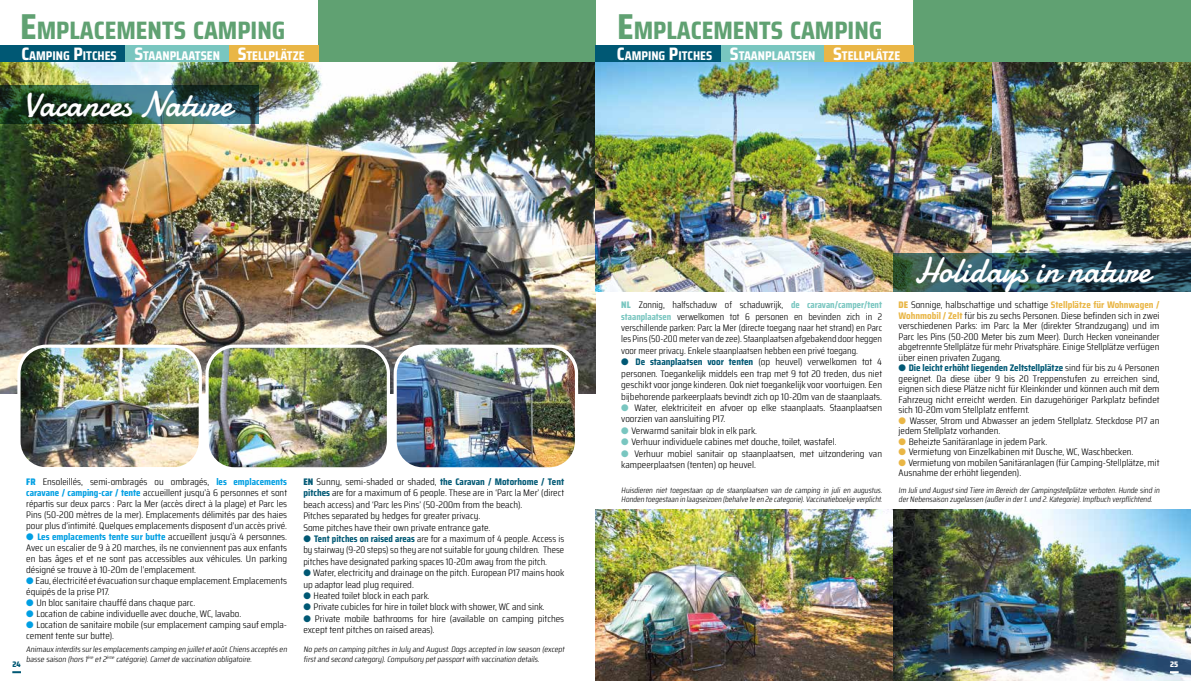
<style>
.page{position:relative;width:1191px;height:681px;background:#fff}
.page>*{position:absolute;margin:0;border:0;box-sizing:border-box;transform-origin:0 0}
.t1{font:36px "Damion";color:#fff;scale:.95 1}
.t2{font:700 25.2px "Saira Condensed";color:#60a172;scale:1.1 1}
.t3{font:700 12.6px "Saira Condensed";color:#fff;scale:1.1 1}
.t4{font:300 9.5px/10.5px "Saira Condensed";color:#000;scale:1.1 1}
.t5{font:300 9.5px/11px "Saira Condensed";color:#000;text-align:justify;scale:1.09 1}
.t6{font:300 9.5px/11.4px "Saira Condensed";color:#000;text-align:justify;scale:1.05 1}
.t7{font:300 9.5px/11.4px "Saira Condensed";color:#000;text-align:justify;scale:1.06 1}
.t8{font:300 8px/9.6px "Saira Condensed";color:#000;scale:1.1 1}
.t9{font:300 8px/9.6px "Saira Condensed";color:#000;scale:1.04 1}
.t10{font:300 8px/9.6px "Saira Condensed";color:#000;scale:1.05 1}
.t11{font:800 8px "Saira Condensed";color:#005874;scale:1.1 1}
.t12{font:800 8px "Saira Condensed";color:#fff;scale:1.1 1}
.s1{font-size:36px}
.s2{font-size:18px}
.s3{font-weight:800;color:#009fe3}
.s4{font-weight:700;color:#009fe3}
.s5{color:#009fe3}
.s6{font-weight:800;color:#005874}
.s7{font-weight:700;color:#005874}
.s8{color:#005874}
.s9{font-weight:800;color:#79c6c0}
.s10{font-weight:700;color:#79c6c0}
.s11{color:#79c6c0}
.s12{font-weight:800;color:#e9b646}
.s13{font-weight:700;color:#e9b646}
.s14{color:#e9b646}
</style>
<div class="page">
<img style="left:595px;top:509px;width:596px;height:171px">
<img style="left:0;top:62px;width:595px;height:331px">
<img style="left:595px;top:62px;width:397px;height:229px">
<img style="left:992px;top:62px;width:199px;height:191px">
<div style="left:913px;top:0;width:278px;height:62px;background:#60a172"></div>
<svg style="left:0;top:85px;width:259px;height:39px"></svg>
<svg style="left:893px;top:253px;width:298px;height:38px"></svg>
<svg style="left:12px;top:671px;width:9px;height:2px"></svg>
<svg style="left:1170px;top:671px;width:8px;height:2px"></svg>
<img style="left:207px;top:346px;width:181px;height:120px">
<div style="left:205px;top:344px;width:185px;height:126px;border:3px solid #fff;border-radius:27px"></div>
<img style="left:19px;top:346px;width:181px;height:120px">
<div style="left:17px;top:344px;width:185px;height:126px;border:3px solid #fff;border-radius:27px"></div>
<img style="left:395px;top:346px;width:181px;height:120px">
<div style="left:393px;top:344px;width:185px;height:126px;border:3px solid #fff;border-radius:27px"></div>
<div style="left:318px;top:0;width:277px;height:62px;background:#60a172"></div>
<div style="left:0;top:46px;width:131px;height:16px;background:#005874"></div>
<div style="left:126px;top:46px;width:103px;height:16px;background:#79c6c0"></div>
<div style="left:229px;top:46px;width:89px;height:16px;background:#e9b646"></div>
<div style="left:595px;top:46px;width:131px;height:16px;background:#005874"></div>
<div style="left:721px;top:46px;width:103px;height:16px;background:#79c6c0"></div>
<div style="left:824px;top:46px;width:89px;height:16px;background:#e9b646"></div>
<h2 class="t2" style="left:20px;top:11px;width:243px"><span class="s1">E</span>MPLACEMENTS CAMPING</h2>
<h3 class="t3" style="left:21px;top:46px;width:259px"><span class="s2">C</span>AMPING <span class="s2">P</span>ITCHES <span class="s2">S</span>TAANPLAATSEN <span class="s2">S</span>TELLPLÄTZE</h3>
<h3 class="t3" style="left:617px;top:46px;width:259px"><span class="s2">C</span>AMPING <span class="s2">P</span>ITCHES <span class="s2">S</span>TAANPLAATSEN <span class="s2">S</span>TELLPLÄTZE</h3>
<h2 class="t2" style="left:617px;top:11px;width:243px"><span class="s1">E</span>MPLACEMENTS CAMPING</h2>
<h1 class="t1" style="left:23px;top:79px;width:221px">Vacances Nature</h1>
<p class="t5" style="left:26px;top:475px;width:241px"><span class="s3">FR</span> Ensoleillés, semi-ombragés ou ombragés, <span class="s4">les emplacements caravane / camping-car / tente</span> accueillent jusqu’à 6 personnes et sont répartis sur deux parcs : Parc la Mer (accès direct à la plage) et Parc les Pins (50-200 mètres de la mer). Emplacements délimités par des haies pour plus d’intimité. Quelques emplacements disposent d’un accès privé.</p>
<p class="t4" style="left:26px;top:530px;width:239px;line-height:11px;text-align:justify"><span class="s5">●</span> <span class="s4">Les emplacements tente sur butte</span> accueillent jusqu’à 4 personnes.<br>Avec un escalier de 9 à 20 marches, ils ne conviennent pas aux enfants en bas âges et et ne sont pas accessibles aux véhicules. Un parking désigné se trouve à 10-20m de l’emplacement.</p>
<p class="t4" style="left:26px;top:574px;width:239px;line-height:11px"><span class="s5">●</span> Eau, électricité et évacuation sur chaque emplacement. Emplacements équipés de la prise P17.</p>
<p class="t4" style="left:26px;top:597px;width:155px"><span class="s5">●</span> Un bloc sanitaire chauffé dans chaque parc.</p>
<p class="t4" style="left:26px;top:608px;width:197px"><span class="s5">●</span> Location de cabine individuelle avec douche, WC, lavabo.</p>
<p class="t4" style="left:26px;top:618px;width:239px;line-height:11px"><span class="s5">●</span> Location de sanitaire mobile (sur emplacement camping sauf empla&shy;cement tente sur butte).</p>
<p class="t4" style="left:303px;top:475px;width:239px;line-height:11.4px"><span class="s6">EN</span> Sunny, semi-shaded or shaded, <span class="s7">the Caravan / Motorhome / Tent pitches</span> are for a maximum of 6 people. These are in ‘Parc la Mer’ (direct beach access) and ‘Parc les Pins’ (50-200m from the beach).<br>Pitches separated by hedges for greater privacy.<br>Some pitches have their own private entrance gate.</p>
<p class="t7" style="left:303px;top:532px;width:248px"><span class="s8">●</span> <span class="s7">Tent pitches on raised areas</span> are for a maximum of 4 people. Access is by stairway (9-20 steps) so they are not suitable for young children. These pitches have designated parking spaces 10-20m away from the pitch.</p>
<p class="t4" style="left:303px;top:566px;width:239px;line-height:11.4px"><span class="s8">●</span> Water, electricity and drainage on the pitch. European P17 mains hook up adaptor lead plug required.</p>
<p class="t4" style="left:303px;top:590px;width:116px"><span class="s8">●</span> Heated toilet block in each park.</p>
<p class="t4" style="left:303px;top:601px;width:221px"><span class="s8">●</span> Private cubicles for hire in toilet block with shower, WC and sink.</p>
<p class="t4" style="left:303px;top:612px;width:239px;line-height:11.4px"><span class="s8">●</span> Private mobile bathrooms for hire (available on camping pitches except tent pitches on raised areas).</p>
<p class="t6" style="left:621px;top:299px;width:250px"><span class="s9">NL</span> Zonnig, halfschaduw of schaduwrijk, <span class="s10">de caravan/camper/tent staanplaatsen</span> verwelkomen tot 6 personen en bevinden zich in 2 verschillende parken: Parc la Mer (directe toegang naar het strand) en Parc les Pins (50-200 meter van de zee). Staanplaatsen afgebakend door heggen voor meer privacy. Enkele staanplaatsen hebben een privé toegang.</p>
<p class="t4" style="left:621px;top:356px;width:239px;line-height:11.4px;text-align:justify"><span class="s8">●</span> <span class="s7">De staanplaatsen voor tenten</span> (op heuvel) verwelkomen tot 4 personen. Toegankelijk middels een trap met 9 tot 20 treden, dus niet geschikt voor jonge kinderen. Ook niet toegankelijk voor voortuigen. Een bijbehorende parkeerplaats bevindt zich op 10-20m van de staanplaats.</p>
<p class="t4" style="left:621px;top:401px;width:239px;line-height:11.4px"><span class="s11">●</span> Water, elektriciteit en afvoer op elke staanplaats. Staanplaatsen voorzien van aansluiting P17.</p>
<p class="t4" style="left:621px;top:425px;width:125px"><span class="s11">●</span> Verwarmd sanitair blok in elk park.</p>
<p class="t4" style="left:621px;top:436px;width:197px"><span class="s11">●</span> Verhuur individuele cabines met douche, toilet, wastafel.</p>
<p class="t4" style="left:621px;top:447px;width:239px;line-height:11px"><span class="s11">●</span> Verhuur mobiel sanitair op staanplaatsen, met uitzondering van kampeerplaatsen (tenten) op heuvel.</p>
<p class="t9" style="left:621px;top:484px;width:254px">Huisdieren niet toegestaan op de staanplaatsen van de camping in juli en augustus.<br>Honden toegestaan in laagseizoen (behalve 1e en 2e categorie).Vaccinatieboekje verplicht.</p>
<h1 class="t1" style="left:914px;top:245px;width:249px">Holidays in nature</h1>
<p class="t4" style="left:898px;top:299px;width:239px;text-align:justify"><span class="s12">DE</span> Sonnige, halbschattige und schattige <span class="s13">Stellplätze für Wohnwagen / Wohnmobil / Zelt</span> für bis zu sechs Personen. Diese befinden sich in zwei verschiedenen Parks: im Parc la Mer (direkter Strandzugang) und im Parc les Pins (50-200 Meter bis zum Meer). Durch Hecken voneinander abgetrennte Stellplätze für mehr Privatsphäre. Einige Stellplätze verfügen über einen privaten Zugang.</p>
<p class="t4" style="left:898px;top:362px;width:239px;text-align:justify"><span class="s8">●</span> <span class="s7">Die leicht erhöht liegenden Zeltstellplätze</span> sind für bis zu 4 Personen geeignet. Da diese über 9 bis 20 Treppenstufen zu erreichen sind, eignen sich diese Plätze nicht für Kleinkinder und können auch mit dem Fahrzeug nicht erreicht werden. Ein dazugehöriger Parkplatz befindet sich 10-20m vom Stellplatz entfernt.</p>
<p class="t4" style="left:898px;top:415px;width:239px"><span class="s14">●</span> Wasser, Strom und Abwasser an jedem Stellplatz. Steckdose P17 an jedem Stellplatz vorhanden.</p>
<p class="t4" style="left:898px;top:436px;width:137px"><span class="s14">●</span> Beheizte Sanitäranlage in jedem Park.</p>
<p class="t4" style="left:898px;top:446px;width:215px"><span class="s14">●</span> Vermietung von Einzelkabinen mit Dusche, WC, Waschbecken.</p>
<p class="t4" style="left:898px;top:457px;width:239px"><span class="s14">●</span> Vermietung von mobilen Sanitäranlagen (für Camping-Stellplätze, mit<br>Ausnahme der erhöht liegenden).</p>
<p class="t10" style="left:898px;top:484px;width:251px">Im Juliund Augustsind Tiere im Bereich derCampingstellplätze verboten.Hunde sind in derNebensaison zugelassen (außerin der1.und 2.Kategorie).Impfbuch verpflichtend.</p>
<p class="t8" style="left:303px;top:644px;width:240px">No pets on camping pitches in July and August.Dogs accepted in low season (except firstand second category).Compulsory petpassportwith vaccination details.</p>
<p class="t8" style="left:26px;top:644px;width:240px">Animaux interdits surles emplacements camping en juilletetaoût.Chiens acceptés en basse saison (hors 1<sup>ère</sup> et2<sup>ème</sup> catégorie).Carnetde vaccination obligatoire.</p>
<p class="t11" style="left:13px;top:658px;width:9px">24</p>
<p class="t12" style="left:1170px;top:658px;width:9px">25</p>
</div>
